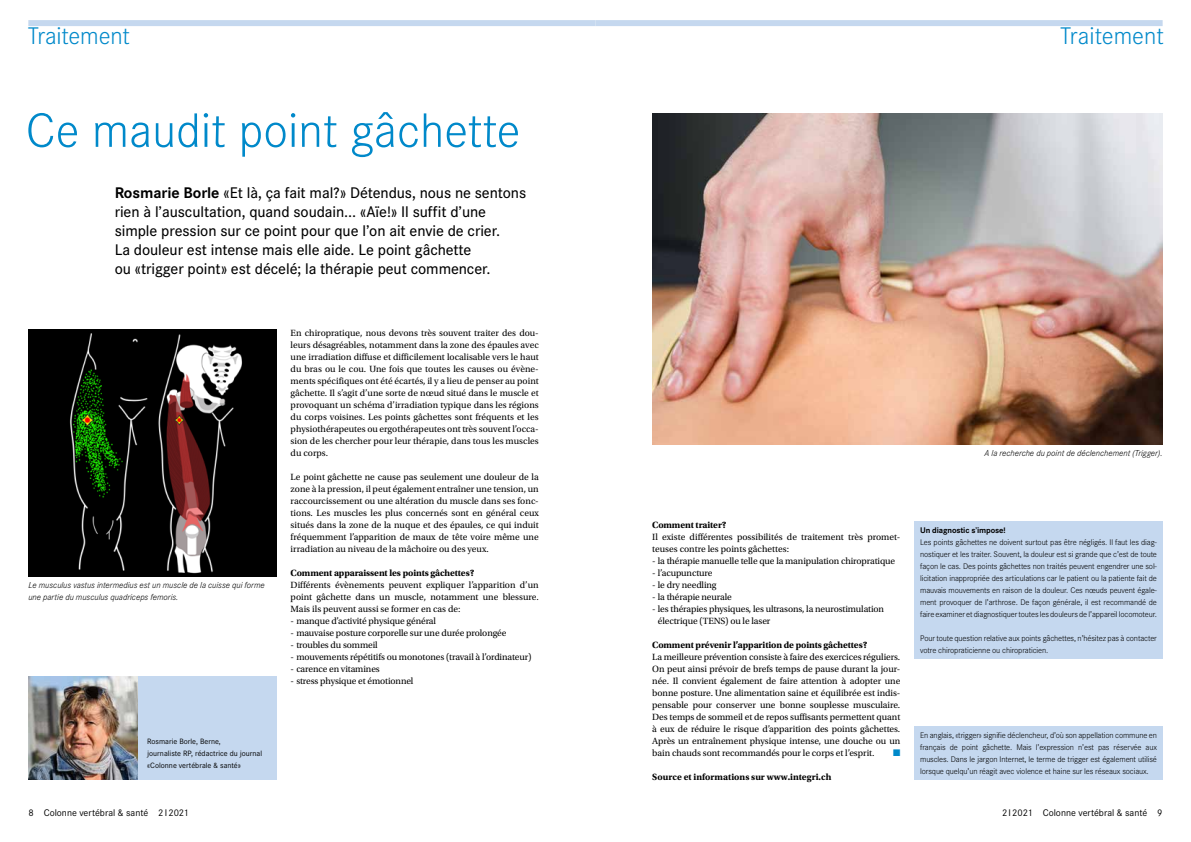
<style>
.page{position:relative;width:1191px;height:842px;background:#fff}
.page>*{position:absolute;margin:0;border:0;box-sizing:border-box;transform-origin:0 0}
.t1{font:300 50px "Corporate S";color:#0089ca}
.t2{font:300 25px "Corporate S";letter-spacing:-.005em;color:#0089ca}
.t3{font:500 16px/19px "Corporate S";letter-spacing:-.005em;color:#000}
.t4{font:10px "Corporate S";color:#000}
.t5{font:9.5px/12px "Utopia Std";letter-spacing:-.01em;color:#000;text-align:justify}
.t6{font:700 9.5px "Utopia Std";letter-spacing:-.01em;color:#000}
.t7{font:9.5px "Zapf Dingbats Std";color:#0089ca}
.t8{font:italic 300 9px/12px "Corporate S";color:#000}
.t9{font:300 8.5px/12px "Corporate S";letter-spacing:-.015em;color:#000;text-align:justify}
.t10{font:700 8.5px "Corporate S";letter-spacing:-.015em;color:#000}
.t11{font:8px/12px "Corporate S";color:#000}
.s1{font-weight:700}
</style>
<div class="page">
<div style="left:595px;top:20px;width:567px;height:6px;background:#c5d8ef"></div>
<div style="left:28px;top:20px;width:567px;height:6px;background:#c5d8ef"></div>
<div style="left:28px;top:676px;width:248px;height:104px;background:#c5d8ef"></div>
<img style="left:28px;top:676px;width:109px;height:104px">
<div style="left:914px;top:727px;width:248px;height:53px;background:#c5d8ef"></div>
<div style="left:914px;top:522px;width:248px;height:137px;background:#c5d8ef"></div>
<img style="left:652px;top:113px;width:510px;height:331px">
<img style="left:28px;top:329px;width:248px;height:247px">
<h2 class="t2" style="left:28px;top:19px;width:104px">Traitement</h2>
<h2 class="t2" style="left:1060px;top:19px;width:105px">Traitement</h2>
<h1 class="t1" style="left:26px;top:98px;width:496px">Ce maudit point gâchette</h1>
<p class="t3" style="left:115px;top:184px;width:413px"><span class="s1">Rosmarie Borle</span> «Et là, ça fait mal?» Détendus, nous ne sentons rien à l’auscultation, quand soudain... «Aïe!» Il suffit d’une simple pression sur ce point pour que l’on ait envie de crier.<br>La douleur est intense mais elle aide. Le point gâchette<br>ou «trigger point» est décelé; la thérapie peut commencer.</p>
<p class="t5" style="left:291px;top:327px;width:250px">En chiropratique, nous devons très souvent traiter des dou&shy;leurs désagréables, notamment dans la zone des épaules avec une irradiation diffuse et difficilement localisable vers le haut du bras ou le cou. Une fois que toutes les causes ou évène&shy;ments spécifiques ont été écartés, il y a lieu de penser au point gâchette. Il s’agit d’une sorte de nœud situé dans le muscle et provoquant un schéma d’irradiation typique dans les régions du corps voisines. Les points gâchettes sont fréquents et les physiothérapeutes ou ergothérapeutes ont très souvent l’occa&shy;sion de les chercher pour leur thérapie, dans tous les muscles du corps.</p>
<p class="t5" style="left:291px;top:471px;width:250px">Le point gâchette ne cause pas seulement une douleur de la zone à la pression, il peut également entraîner une tension, un raccourcissement ou une altération du muscle dans ses fonc&shy;tions. Les muscles les plus concernés sont en général ceux situés dans la zone de la nuque et des épaules, ce qui induit fréquemment l’apparition de maux de tête voire même une irradiation au niveau de la mâchoire ou des yeux.</p>
<p class="t6" style="left:291px;top:567px;width:185px">Comment apparaissent les points gâchettes?</p>
<p class="t5" style="left:291px;top:579px;width:250px">Différents évènements peuvent expliquer l’apparition d’un point gâchette dans un muscle, notamment une blessure.<br>Mais ils peuvent aussi se former en cas de:</p>
<p class="t5" style="left:291px;top:615px;width:147px">- manque d’activité physique général</p>
<p class="t5" style="left:291px;top:627px;width:217px">- mauvaise posture corporelle sur une durée prolongée</p>
<p class="t5" style="left:291px;top:639px;width:89px">- troubles du sommeil</p>
<p class="t5" style="left:291px;top:651px;width:242px">- mouvements répétitifs ou monotones (travail à l’ordinateur)</p>
<p class="t5" style="left:291px;top:663px;width:91px">- carence en vitamines</p>
<p class="t5" style="left:291px;top:675px;width:124px">- stress physique et émotionnel</p>
<p class="t8" style="left:984px;top:447px;width:180px">A la recherche du point de déclenchement (Trigger).</p>
<p class="t6" style="left:652px;top:519px;width:76px">Comment traiter?</p>
<p class="t5" style="left:652px;top:531px;width:250px">Il existe différentes possibilités de traitement très promet&shy;teuses contre les points gâchettes:</p>
<p class="t5" style="left:652px;top:555px;width:244px">- la thérapie manuelle telle que la manipulation chiropratique</p>
<p class="t5" style="left:652px;top:567px;width:62px">- l’acupuncture</p>
<p class="t5" style="left:652px;top:579px;width:66px">- le dry needling</p>
<p class="t5" style="left:652px;top:591px;width:81px">- la thérapie neurale</p>
<p class="t5" style="left:658px;top:603px;width:228px;text-indent:-6px">- les thérapies physiques, les ultrasons, la neurostimulation électrique (TENS) ou le laser</p>
<p class="t6" style="left:652px;top:639px;width:217px">Comment prévenir l’apparition de points gâchettes?</p>
<p class="t5" style="left:652px;top:651px;width:250px">La meilleure prévention consiste à faire des exercices réguliers.<br>On peut ainsi prévoir de brefs temps de pause durant la jour&shy;née. Il convient également de faire attention à adopter une bonne posture. Une alimentation saine et équilibrée est indis&shy;pensable pour conserver une bonne souplesse musculaire.<br>Des temps de sommeil et de repos suffisants permettent quant à eux de réduire le risque d’apparition des points gâchettes.<br>Après un entraînement physique intense, une douche ou un bain chauds sont recommandés pour le corps et l’esprit.</p>
<p class="t10" style="left:920px;top:524px;width:87px">Un diagnostic s’impose!</p>
<p class="t9" style="left:920px;top:536px;width:238px">Les points gâchettes ne doivent surtout pas être négligés. Il faut les diag&shy;nostiquer et les traiter. Souvent, la douleur est si grande que c’est de toute façon le cas. Des points gâchettes non traités peuvent engendrer une sol&shy;licitation inappropriée des articulations car le patient ou la patiente fait de mauvais mouvements en raison de la douleur. Ces nœuds peuvent égale&shy;ment provoquer de l’arthrose. De façon générale, il est recommandé de faire examiner et diagnostiquer toutes les douleurs de l’appareil locomoteur.</p>
<p class="t9" style="left:920px;top:632px;width:238px">Pour toute question relative aux points gâchettes, n’hésitez pas à contacter votre chiropraticienne ou chiropraticien.</p>
<p class="t8" style="left:28px;top:579px;width:238px">Le musculus vastus intermedius est un muscle de la cuisse qui forme une partie du musculus quadriceps femoris.</p>
<p class="t11" style="left:147px;top:735px;width:116px">Rosmarie Borle, Berne,<br>journaliste RP, rédactrice du journal «Colonne vertébrale &amp; santé»</p>
<p class="t9" style="left:920px;top:729px;width:238px">En anglais, «trigger» signifie déclencheur, d’où son appellation commune en français de point gâchette. Mais l’expression n’est pas réservée aux muscles. Dans le jargon Internet, le terme de trigger est également utilisé lorsque quelqu’un réagit avec violence et haine sur les réseaux sociaux.</p>
<p class="t7" style="left:893px;top:748px;width:9px">■</p>
<p class="t6" style="left:652px;top:771px;width:181px">Source et informations sur www.integri.ch</p>
<p class="t4" style="left:28px;top:807px;width:162px">8 Colonne vertébral &amp; santé 2 I 2021</p>
<p class="t4" style="left:1002px;top:807px;width:162px">2 I 2021 Colonne vertébral &amp; santé 9</p>
</div>
